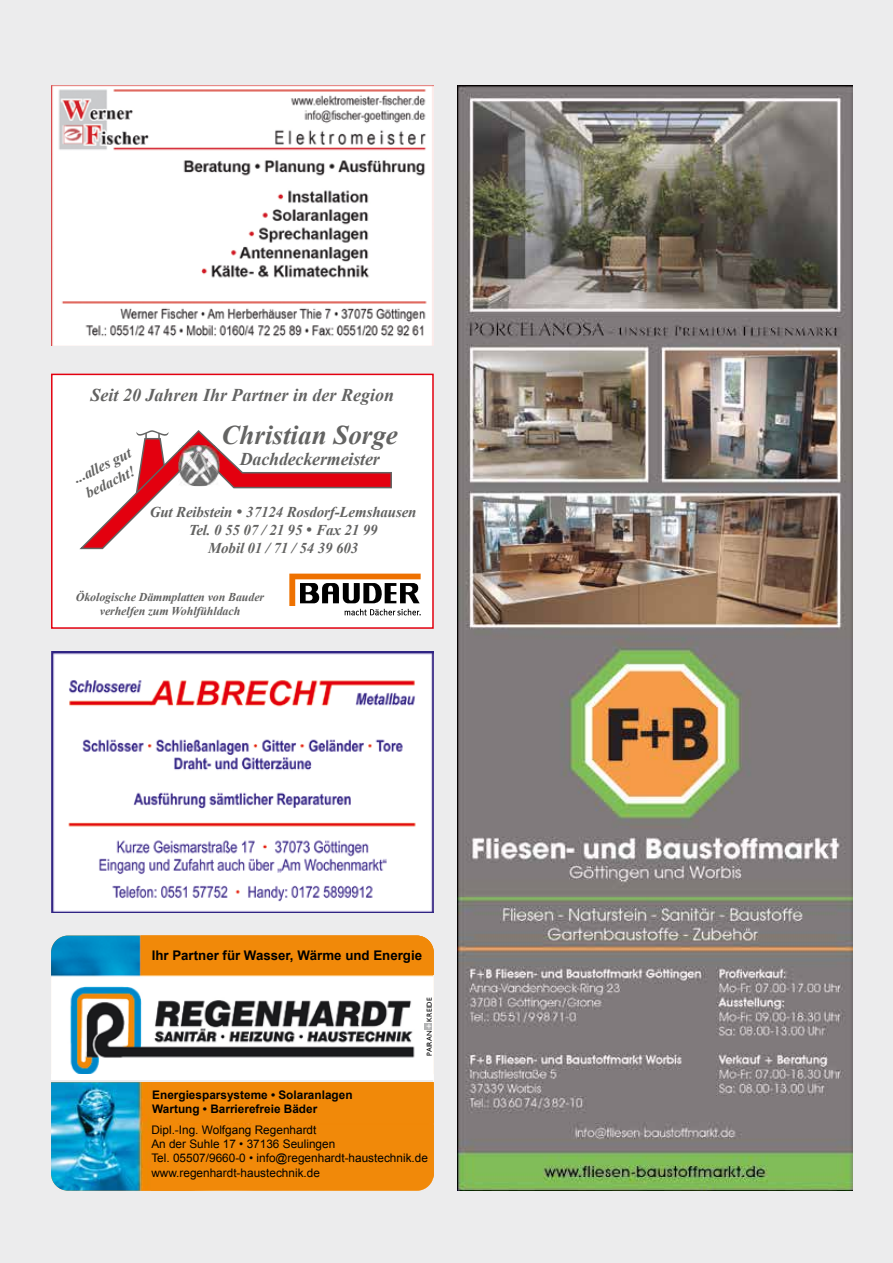
<style>
.page{position:relative;width:893px;height:1263px;background:#ececed}
.page>*{position:absolute;margin:0;border:0;box-sizing:border-box;transform-origin:0 0}
.t1{font:italic 700 27px "Times New Roman";color:#636362}
.t2{font:italic 700 18px "Times New Roman";color:#636362}
.t3{font:italic 700 15px/18px "Times New Roman";letter-spacing:-.01em;color:#636362;text-align:center}
.t4{font:700 13.35px "Arial";color:#000}
.t5{font:italic 700 12px/14.4px "Times New Roman";letter-spacing:-.01em;color:#636362;text-align:center}
.t6{font:11.85px/14.1px "Arial";color:#000}
.t7{font:700 11.85px/14.1px "Arial";color:#000}
.t8{font:7.2px "Gill Sans";letter-spacing:.02em;color:#000}
.s1{font-family:"Arial";font-size:9.75px;color:#fff}
</style>
<div class="page">
<img style="left:457px;top:85px;width:396px;height:1106px">
<img style="left:51px;top:85px;width:383px;height:261px">
<img style="left:51px;top:652px;width:383px;height:260px">
<div style="left:52px;top:374px;width:381px;height:254px;background:#fff"></div>
<svg style="left:289px;top:574px;width:132px;height:41px"></svg>
<svg style="left:79px;top:430px;width:313px;height:119px"></svg>
<div style="left:51px;top:374px;width:383px;height:255px;border:2px solid #e3000f"></div>
<svg style="left:51px;top:935px;width:383px;height:256px;background:#bb9e6a"></svg>
<hr style="left:433px;top:976px;width:1px;height:106px;background:#fff">
<div style="left:51px;top:1074px;width:383px;height:6px;background:#fff"></div>
<div style="left:424px;top:1023px;width:8px;height:6px;background:#b3b4b5"></div>
<h2 class="t2" style="left:91px;top:383px;width:305px">Seit 20 Jahren Ihr Partner in der Region</h2>
<p class="t3" style="left:71px;top:470px;width:63px;text-align:left;rotate:-26deg">...alles gut bedacht!</p>
<h1 class="t1" style="left:222px;top:416px;width:178px">Christian Sorge</h1>
<h2 class="t2" style="left:240px;top:447px;width:142px">Dachdeckermeister</h2>
<p class="t3" style="left:150px;top:502px;width:268px">Gut Reibstein • 37124 Rosdorf-Lemshausen<br>Tel. 0 55 07 / 21 95 • Fax 21 99<br>Mobil 01 / 71 / 54 39 603</p>
<p class="t5" style="left:76px;top:589px;width:190px">Ökologische Dämmplatten von Bauder verhelfen zum Wohlfühldach</p>
<p class="t4" style="left:152px;top:947px;width:272px">Ihr Partner für Wasser, Wärme und Energie</p>
<p class="t8" style="left:425px;top:1056px;width:60px;rotate:-90deg">PAIRAN <span class="s1">+</span> KREIDE</p>
<p class="t7" style="left:152px;top:1088px;width:202px">Energiesparsysteme • Solaranlagen<br>Wartung • Barrierefreie Bäder</p>
<p class="t6" style="left:151px;top:1123px;width:278px">Dipl.-Ing. Wolfgang Regenhardt<br>An der Suhle 17 • 37136 Seulingen<br>Tel. 05507/9660-0 • info@regenhardt-haustechnik.de www.regenhardt-haustechnik.de</p>
</div>
